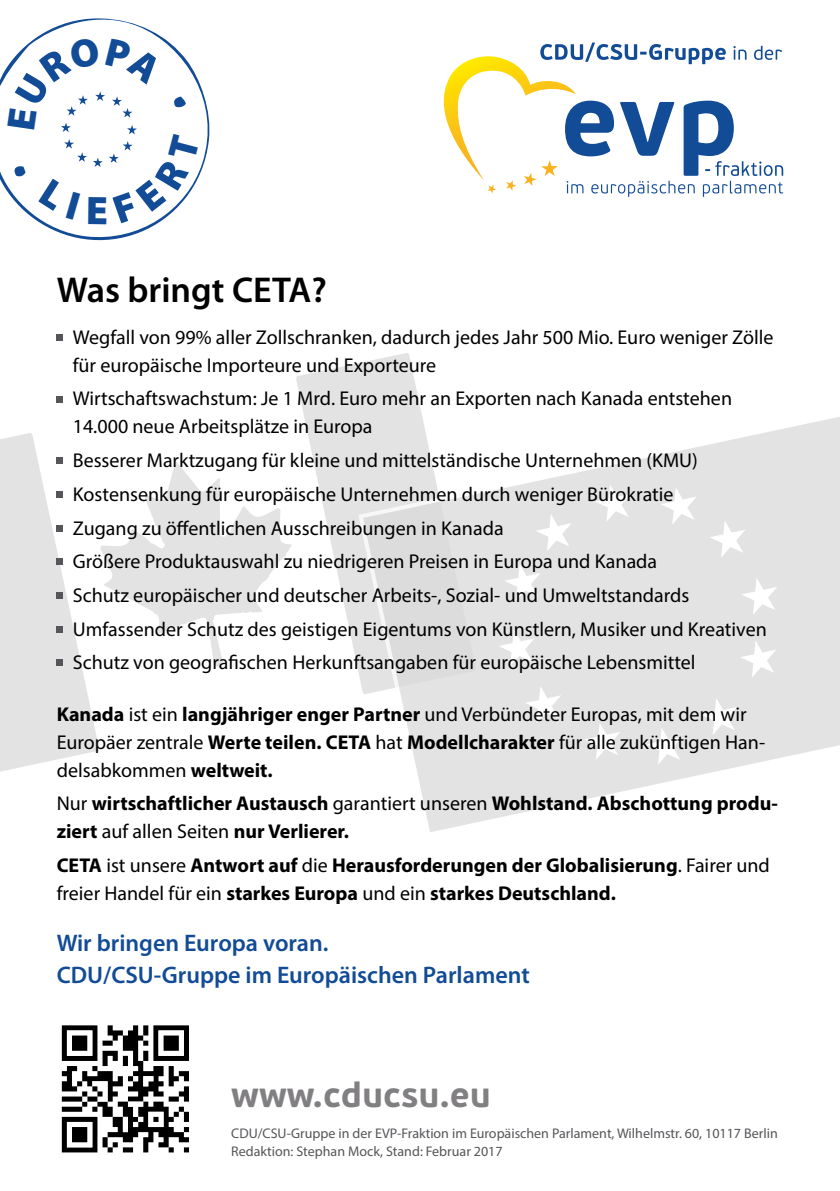
<style>
.page{position:relative;width:840px;height:1191px;background:#fff}
.page>*{position:absolute;margin:0;border:0;box-sizing:border-box;transform-origin:0 0}
.t1{font:600 36px "Myriad Pro";color:#000}
.t2{font:700 35px "PF Beau Sans Pro";color:#817f82}
.t3{font:600 24px/32px "Myriad Pro";color:#124b96}
.t4{font:20px/33.6px "Myriad Pro";color:#000}
.t5{font:700 20px/28px "Myriad Pro";color:#000}
.t6{font:14px/18px "Myriad Pro";color:#56565a}
.s1{font-weight:700}
.s2{font-weight:400}
</style>
<div class="page">
<svg style="left:296px;top:353px;width:124px;height:306px;fill:#e3e3e3"></svg>
<svg style="left:356px;top:408px;width:483px;height:424px"></svg>
<svg style="left:594px;top:484px;width:36px;height:38px"></svg>
<svg style="left:660px;top:487px;width:36px;height:37px"></svg>
<svg style="left:709px;top:520px;width:36px;height:37px"></svg>
<svg style="left:740px;top:577px;width:37px;height:38px"></svg>
<svg style="left:739px;top:640px;width:37px;height:37px"></svg>
<svg style="left:700px;top:698px;width:36px;height:37px"></svg>
<svg style="left:646px;top:727px;width:36px;height:37px"></svg>
<svg style="left:535px;top:514px;width:36px;height:37px"></svg>
<svg style="left:504px;top:564px;width:36px;height:37px"></svg>
<svg style="left:498px;top:629px;width:36px;height:37px"></svg>
<svg style="left:524px;top:686px;width:37px;height:37px"></svg>
<svg style="left:584px;top:722px;width:36px;height:38px"></svg>
<div style="left:57px;top:334px;width:6px;height:7px;background:#56565a"></div>
<svg style="left:57px;top:396px;width:6px;height:6px"></svg>
<svg style="left:0;top:433px;width:292px;height:339px"></svg>
<svg style="left:443px;top:43px;width:339px;height:154px"></svg>
<svg style="left:0;top:18px;width:210px;height:223px"></svg>
<svg style="left:61px;top:1025px;width:128px;height:128px"></svg>
<svg style="left:7px;top:37px;width:193px;height:187px"></svg>
<h1 class="t1" style="left:57px;top:267px;width:271px">Was bringt CETA?</h1>
<p class="t4" style="left:73px;top:323px;width:702px;line-height:28px">Wegfall von 99% aller Zollschranken, dadurch jedes Jahr 500 Mio. Euro weniger Zölle für europäische Importeure und Exporteure</p>
<p class="t4" style="left:73px;top:384px;width:660px;line-height:28px">Wirtschaftswachstum: Je 1 Mrd. Euro mehr an Exporten nach Kanada entstehen<br>14.000 neue Arbeitsplätze in Europa</p>
<p class="t4" style="left:73px;top:443px;width:695px">Besserer Marktzugang für kleine und mittelständische Unternehmen (KMU)<br>Kostensenkung für europäische Unternehmen durch weniger Bürokratie<br>Zugang zu öffentlichen Ausschreibungen in Kanada<br>Größere Produktauswahl zu niedrigeren Preisen in Europa und Kanada<br>Schutz europäischer und deutscher Arbeits-, Sozial- und Umweltstandards Umfassender Schutz des geistigen Eigentums von Künstlern, Musiker und Kreativen Schutz von geografischen Herkunftsangaben für europäische Lebensmittel</p>
<p class="t4" style="left:57px;top:699px;width:709px;line-height:28px"><span class="s1">Kanada</span> ist ein <span class="s1">langjähriger enger Partner</span> und Verbündeter Europas, mit dem wir<br>Europäer zentrale <span class="s1">Werte teilen. CETA</span> hat <span class="s1">Modellcharakter</span> für alle zukünftigen Han&shy;delsabkommen <span class="s1">weltweit.</span></p>
<p class="t5" style="left:57px;top:789px;width:722px"><span class="s2">Nur</span> wirtschaftlicher Austausch <span class="s2">garantiert unseren</span> Wohlstand. Abschottung produ&shy;ziert <span class="s2">auf allen Seiten</span> nur Verlierer.</p>
<p class="t5" style="left:57px;top:850px;width:714px">CETA <span class="s2">ist unsere</span> Antwort auf <span class="s2">die</span> Herausforderungen der Globalisierung<span class="s2">. Fairer und freier Handel für ein</span> starkes Europa <span class="s2">und ein</span> starkes Deutschland.</p>
<p class="t3" style="left:57px;top:926px;width:474px">Wir bringen Europa voran.<br>CDU/CSU-Gruppe im Europäischen Parlament</p>
<h2 class="t2" style="left:231px;top:1073px;width:261px">www.cducsu.eu</h2>
<p class="t6" style="left:231px;top:1124px;width:547px">CDU/CSU-Gruppe in der EVP-Fraktion im Europäischen Parlament, Wilhelmstr. 60, 10117 Berlin<br>Redaktion: Stephan Mock, Stand: Februar 2017</p>
</div>
